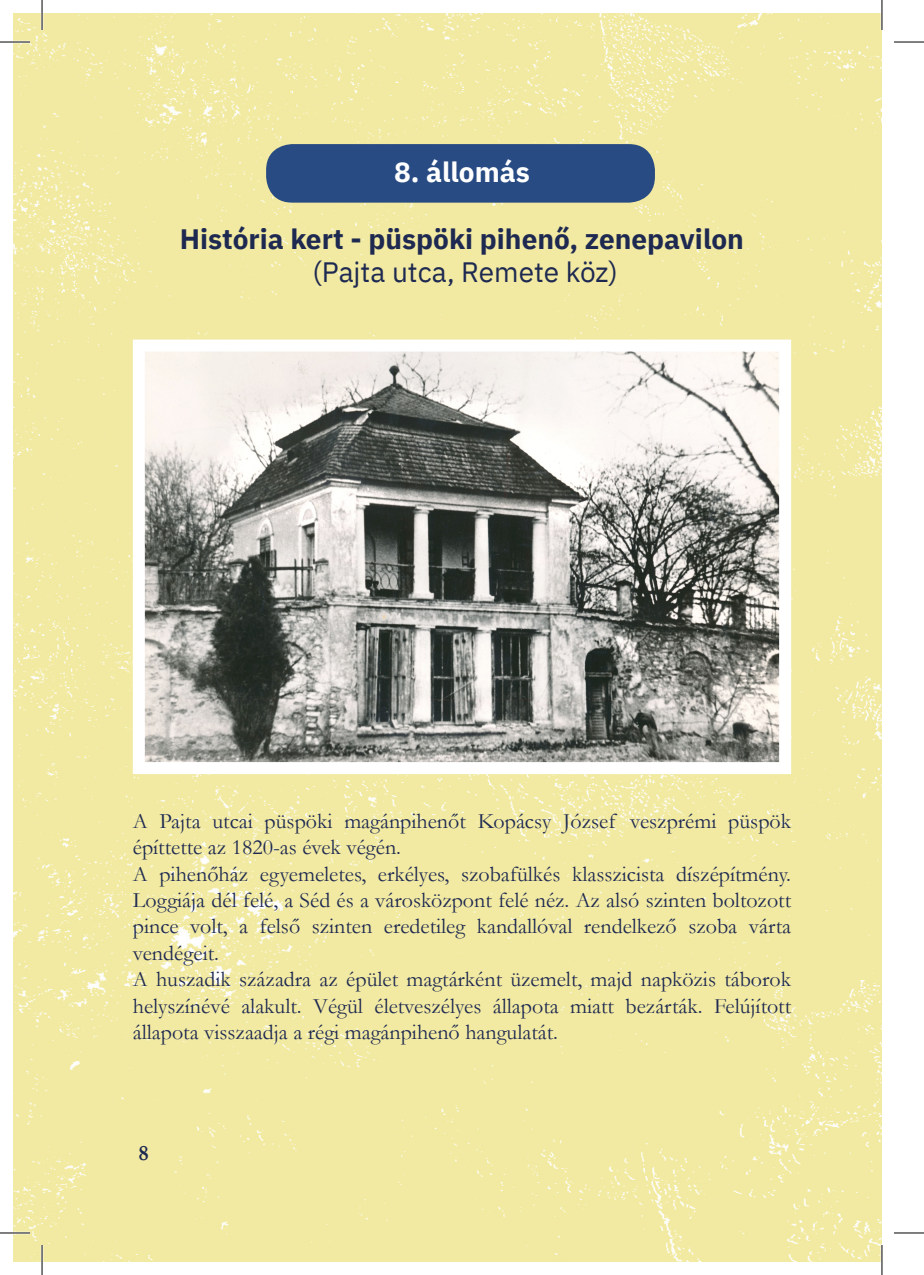
<style>
.page{position:relative;width:924px;height:1275px;background:#fff}
.page>*{position:absolute;margin:0;border:0;box-sizing:border-box;transform-origin:0 0}
.t1{font:700 28px "IBM Plex Sans";color:#1e2951}
.t2{font:28px "IBM Plex Sans";color:#1e2951}
.t3{font:700 28px "IBM Plex Sans";color:#fff}
._1törzs{font:22px/26.4px "Garamond";color:#1e2951;text-align:justify}
.t4{font:700 22px "Garamond";color:#1e2951}
</style>
<div class="page">
<div style="left:14px;top:14px;width:867px;height:1247px;background:#f2eaa2"></div>
<div style="left:266px;top:144px;width:388px;height:59px;background:#284b83;border-radius:26px"></div>
<img style="left:146px;top:352px;width:631px;height:409px">
<div style="left:133px;top:339px;width:657px;height:435px;border:12px solid #fff"></div>
<hr style="left:0;top:41px;width:30px;height:2px;background:#fff">
<hr style="left:0;top:1231px;width:30px;height:3px;background:#fff">
<hr style="left:41px;top:0;width:2px;height:30px;background:#fff">
<hr style="left:41px;top:1245px;width:2px;height:30px;background:#fff">
<hr style="left:880px;top:0;width:2px;height:30px;background:#fff">
<hr style="left:880px;top:1245px;width:2px;height:30px;background:#fff">
<hr style="left:0;top:42px;width:30px;height:1px;background:#000">
<hr style="left:893px;top:42px;width:30px;height:1px;background:#000">
<hr style="left:0;top:1232px;width:30px;height:1px;background:#000">
<hr style="left:893px;top:1232px;width:30px;height:1px;background:#000">
<hr style="left:42px;top:0;width:1px;height:30px;background:#000">
<hr style="left:42px;top:1245px;width:1px;height:30px;background:#000">
<hr style="left:881px;top:0;width:1px;height:30px;background:#000">
<hr style="left:881px;top:1245px;width:1px;height:30px;background:#000">
<p class="t3" style="left:394px;top:149px;width:137px">8. állomás</p>
<p class="t1" style="left:180px;top:216px;width:565px">História kert - püspöki pihenő, zenepavilon</p>
<p class="t2" style="left:312px;top:251px;width:307px">(Pajta utca, Remete köz)</p>
<p class="_1törzs" style="left:133px;top:807px;width:659px">A Pajta utcai püspöki magánpihenőt Kopácsy József veszprémi püspök építtette az 1820-as évek végén.</p>
<p class="_1törzs" style="left:133px;top:860px;width:659px">A pihenőház egyemeletes, erkélyes, szobafülkés klasszicista díszépítmény.<br>Loggiája dél felé, a Séd és a városközpont felé néz. Az alsó szinten boltozott pince volt, a felső szinten eredetileg kandallóval rendelkező szoba várta vendégeit.</p>
<p class="_1törzs" style="left:133px;top:965px;width:659px">A huszadik századra az épület magtárként üzemelt, majd napközis táborok helyszínévé alakult. Végül életveszélyes állapota miatt bezárták. Felújított állapota visszaadja a régi magánpihenő hangulatát.</p>
<p class="t4" style="left:138px;top:1138px;width:12px">8</p>
</div>
